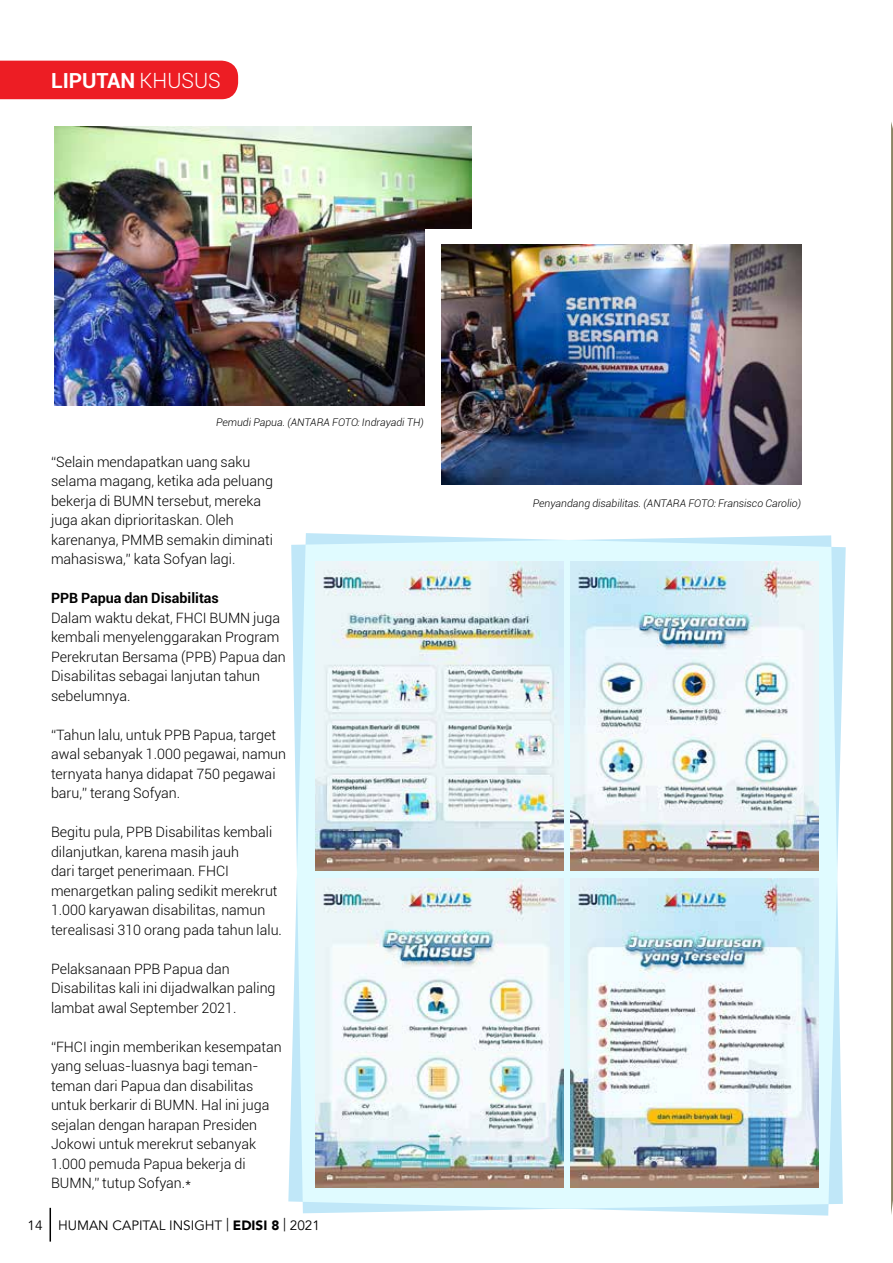
<style>
.page{position:relative;width:893px;height:1263px;background:#fff}
.page>*{position:absolute;margin:0;border:0;box-sizing:border-box;transform-origin:0 0}
.t1{font:700 21px "Roboto";color:#fff}
.t2{font:300 14.25px/19.5px "Roboto";color:#000}
.t3{font:700 14.25px "Roboto";color:#000}
.t4{font:13.5px "Avenir";color:#000}
.t5{font:italic 300 10.5px "Roboto";color:#000}
.s1{font-weight:300}
.s2{font-family:"Avenir LT";font-weight:900}
</style>
<div class="page">
<hr style="left:50px;top:1208px;width:1px;height:33px;background:#000">
<svg style="left:291px;top:535px;width:552px;height:678px;background:#daf4fa"></svg>
<div style="left:0;top:61px;width:238px;height:38px;background:#ed1d24"></div>
<img style="left:571px;top:878px;width:247px;height:309px">
<img style="left:316px;top:878px;width:247px;height:309px">
<img style="left:571px;top:561px;width:247px;height:309px">
<img style="left:316px;top:561px;width:247px;height:309px">
<img style="left:54px;top:126px;width:417px;height:279px">
<div style="left:425px;top:230px;width:392px;height:242px;background:#fff"></div>
<img style="left:441px;top:244px;width:360px;height:241px">
<svg style="left:891px;top:122px;width:2px;height:1093px;background:#908a6c"></svg>
<h1 class="t1" style="left:51px;top:66px;width:171px">LIPUTAN <span class="s1">KHUSUS</span></h1>
<p class="t5" style="left:216px;top:415px;width:209px">Pemudi Papua. (ANTARA FOTO: Indrayadi TH)</p>
<p class="t2" style="left:51px;top:451px;width:224px">“Selain mendapatkan uang saku selama magang, ketika ada peluang bekerja di BUMN tersebut, mereka juga akan diprioritaskan. Oleh karenanya, PMMB semakin diminati mahasiswa,” kata Sofyan lagi.</p>
<p class="t3" style="left:51px;top:588px;width:169px">PPB Papua dan Disabilitas</p>
<p class="t2" style="left:51px;top:607px;width:236px">Dalam waktu dekat, FHCI BUMN juga kembali menyelenggarakan Program<br>Perekrutan Bersama (PPB) Papua dan<br>Disabilitas sebagai lanjutan tahun sebelumnya.</p>
<p class="t2" style="left:51px;top:724px;width:237px">“Tahun lalu, untuk PPB Papua, target awal sebanyak 1.000 pegawai, namun ternyata hanya didapat 750 pegawai baru,” terang Sofyan.</p>
<p class="t2" style="left:51px;top:822px;width:232px">Begitu pula, PPB Disabilitas kembali dilanjutkan, karena masih jauh<br>dari target penerimaan. FHCI menargetkan paling sedikit merekrut 1.000 karyawan disabilitas, namun terealisasi 310 orang pada tahun lalu.</p>
<p class="t2" style="left:51px;top:958px;width:226px">Pelaksanaan PPB Papua dan<br>Disabilitas kali ini dijadwalkan paling lambat awal September 2021.</p>
<p class="t2" style="left:51px;top:1036px;width:232px">“FHCI ingin memberikan kesempatan yang seluas-luasnya bagi teman&shy;teman dari Papua dan disabilitas untuk berkarir di BUMN. Hal ini juga sejalan dengan harapan Presiden<br>Jokowi untuk merekrut sebanyak<br>1.000 pemuda Papua bekerja di<br>BUMN,” tutup Sofyan.*</p>
<p class="t4" style="left:28px;top:1217px;width:294px">14 HUMAN CAPITAL INSIGHT | <span class="s2">EDISI 8</span> | 2021</p>
<p class="t5" style="left:533px;top:496px;width:270px">Penyandang disabilitas. (ANTARA FOTO: Fransisco Carolio)</p>
</div>
